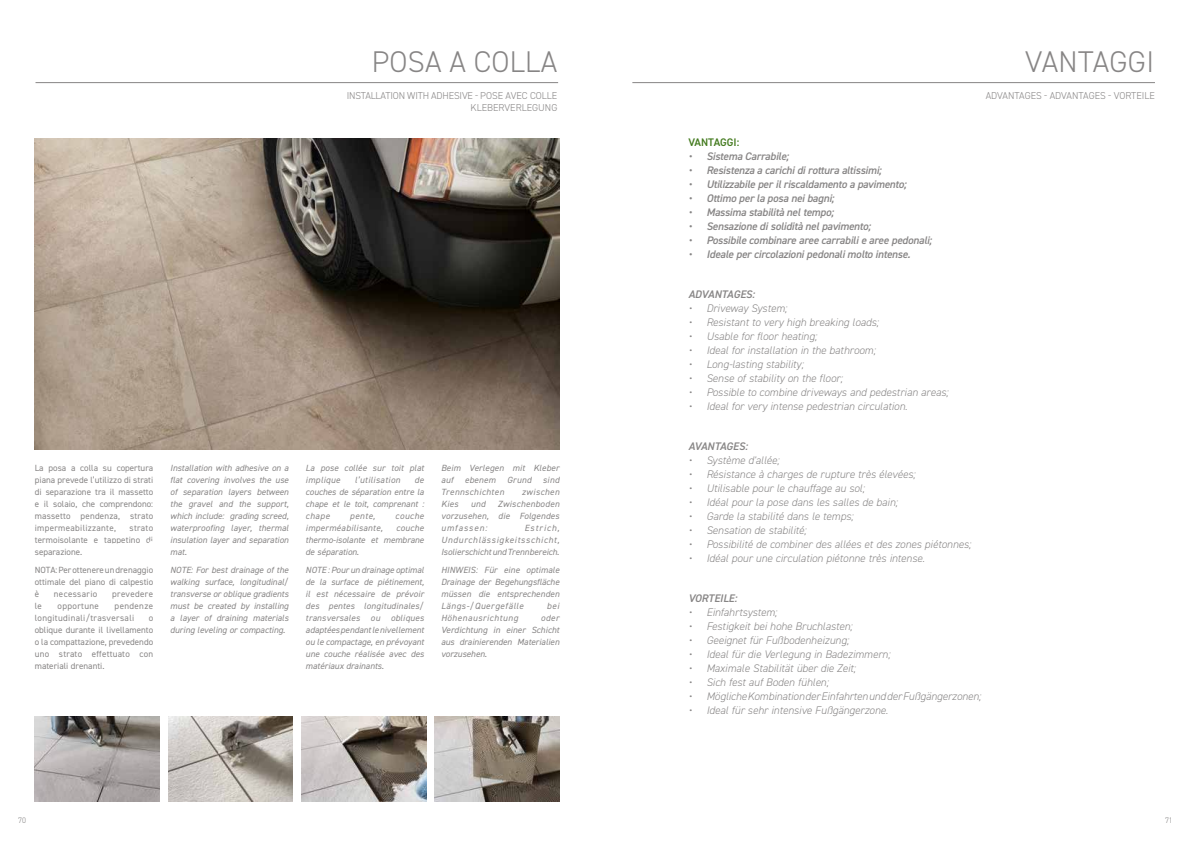
<style>
.page{position:relative;width:1191px;height:842px;background:#fff}
.page>*{position:absolute;margin:0;border:0;box-sizing:border-box;transform-origin:0 0}
.t1{font:300 30px "DIN2014";letter-spacing:.01em;color:#878585}
.t2{font:italic 300 11px "DIN2014";color:#878585}
.t3{font:italic 600 11px "DIN2014";letter-spacing:-.015em;color:#878585}
.t4{font:600 11px "DIN2014";color:#447b1f}
.t5{font:300 10px/12px "DIN2014";color:#878585;text-align:right}
.t6{font:italic 9px/12px "DIN2014";letter-spacing:.01em;color:#878585;text-align:justify}
.t7{font:9px/12px "DIN2014";letter-spacing:.02em;color:#878585;text-align:justify}
.t8{font:italic 9px "DIN2014";letter-spacing:.035em;color:#878585}
.t9{font:italic 9px "DIN2014";letter-spacing:.045em;color:#878585}
.t10{font:italic 9px "DIN2014";letter-spacing:.06em;color:#878585}
.t11{font:9px "DIN2014";letter-spacing:.04em;color:#878585}
.t12{font:300 8px "DIN2014";color:#878585}
</style>
<div class="page">
<hr style="left:36px;top:82px;width:522px;height:1px;background:#878585">
<img style="left:35px;top:138px;width:524px;height:312px">
<img style="left:434px;top:717px;width:125px;height:85px">
<img style="left:301px;top:717px;width:125px;height:85px">
<img style="left:168px;top:717px;width:125px;height:85px">
<img style="left:35px;top:717px;width:125px;height:85px">
<hr style="left:632px;top:82px;width:523px;height:1px;background:#878585">
<h1 class="t1" style="left:372px;top:44px;width:187px">POSA A COLLA</h1>
<p class="t5" style="left:347px;top:89px;width:212px">INSTALLATION WITH ADHESIVE - POSE AVEC COLLE<br>KLEBERVERLEGUNG</p>
<h1 class="t1" style="left:1025px;top:44px;width:130px">VANTAGGI</h1>
<p class="t5" style="left:985px;top:89px;width:171px">ADVANTAGES - ADVANTAGES - VORTEILE</p>
<p class="t7" style="left:35px;top:462px;width:120px">La posa a colla su copertura piana prevede l’utilizzo di strati di separazione tra il massetto e il solaio, che comprendono: massetto pendenza, strato impermeabilizzante,</p>
<p class="t7" style="left:35px;top:522px;width:120px;text-indent:95px">strato termoisolante e tappetino di separazione.</p>
<p class="t7" style="left:35px;top:564px;width:120px">NOTA: Per ottenere un drenaggio ottimale del piano di calpestio è</p>
<p class="t7" style="left:54px;top:588px;width:45px">necessario</p>
<p class="t7" style="left:112px;top:588px;width:43px">prevedere</p>
<p class="t7" style="left:35px;top:600px;width:9px">le</p>
<p class="t11" style="left:58px;top:600px;width:43px">opportune</p>
<p class="t7" style="left:35px;top:600px;width:120px;text-indent:80px">pendenze longitudinali/trasversali</p>
<p class="t7" style="left:35px;top:612px;width:120px;text-indent:114px">o oblique durante il livellamento o la compattazione, prevedendo uno strato effettuato con materiali drenanti.</p>
<p class="t6" style="left:170px;top:462px;width:120px">Installation with adhesive on a flat covering involves the use of separation layers between the gravel and the support, which include: grading screed, waterproofing layer, thermal insulation layer and separation mat.</p>
<p class="t6" style="left:170px;top:564px;width:120px">NOTE: For best drainage of the walking surface, longitudinal/ transverse or oblique gradients must be created by installing a layer of draining materials during leveling or compacting.</p>
<p class="t6" style="left:306px;top:462px;width:120px">La pose collée sur toit plat implique</p>
<p class="t8" style="left:355px;top:474px;width:47px">l’utilisation</p>
<p class="t6" style="left:306px;top:474px;width:120px;text-indent:109px">de couches de séparation entre la chape et le toit, comprenant : chape</p>
<p class="t6" style="left:350px;top:510px;width:27px">pente,</p>
<p class="t6" style="left:395px;top:510px;width:30px">couche</p>
<p class="t8" style="left:306px;top:522px;width:79px">imperméabilisante,</p>
<p class="t6" style="left:306px;top:522px;width:120px;text-indent:91px">couche thermo-isolante et membrane de séparation.</p>
<p class="t6" style="left:306px;top:563px;width:120px">NOTE : Pour un drainage optimal de la surface de piétinement, il est nécessaire de prévoir des pentes longitudinales/ transversales ou obliques adaptées pendant le nivellement ou le compactage, en prévoyant une couche réalisée avec des matériaux drainants.</p>
<p class="t6" style="left:441px;top:462px;width:120px">Beim Verlegen mit Kleber auf</p>
<p class="t6" style="left:465px;top:474px;width:33px">ebenem</p>
<p class="t6" style="left:507px;top:474px;width:26px">Grund</p>
<p class="t6" style="left:543px;top:474px;width:18px">sind</p>
<p class="t9" style="left:441px;top:486px;width:65px">Trennschichten</p>
<p class="t9" style="left:522px;top:486px;width:39px">zwischen</p>
<p class="t6" style="left:441px;top:498px;width:19px">Kies</p>
<p class="t6" style="left:471px;top:498px;width:16px">und</p>
<p class="t6" style="left:441px;top:498px;width:120px;text-indent:57px">Zwischenboden vorzusehen, die Folgendes umfassen:</p>
<p class="t6" style="left:441px;top:522px;width:120px;text-indent:83px">Estrich, Undurchlässigkeitsschicht, Isolierschicht und Trennbereich.</p>
<p class="t6" style="left:441px;top:563px;width:120px">HINWEIS: Für eine optimale Drainage der Begehungsfläche müssen die entsprechenden Längs-/Quergefälle</p>
<p class="t6" style="left:547px;top:599px;width:14px">bei</p>
<p class="t6" style="left:441px;top:611px;width:120px;text-indent:100px">oder Verdichtung in einer Schicht aus drainierenden Materialien vorzusehen.</p>
<p class="t10" style="left:441px;top:612px;width:79px">Höhenausrichtung</p>
<p class="t4" style="left:688px;top:135px;width:52px">VANTAGGI:</p>
<p class="t3" style="left:688px;top:149px;width:102px">• Sistema Carrabile;</p>
<p class="t3" style="left:688px;top:163px;width:194px">• Resistenza a carichi di rottura altissimi;</p>
<p class="t3" style="left:688px;top:177px;width:219px">• Utilizzabile per il riscaldamento a pavimento;</p>
<p class="t3" style="left:688px;top:191px;width:147px">• Ottimo per la posa nei bagni;</p>
<p class="t3" style="left:688px;top:205px;width:147px">• Massima stabilità nel tempo;</p>
<p class="t3" style="left:688px;top:219px;width:184px">• Sensazione di solidità nel pavimento;</p>
<p class="t3" style="left:688px;top:233px;width:245px">• Possibile combinare aree carrabili e aree pedonali;</p>
<p class="t3" style="left:688px;top:247px;width:224px">• Ideale per circolazioni pedonali molto intense.</p>
<p class="t3" style="left:688px;top:287px;width:68px">ADVANTAGES:</p>
<p class="t2" style="left:688px;top:301px;width:100px">• Driveway System;</p>
<p class="t2" style="left:688px;top:315px;width:192px">• Resistant to very high breaking loads;</p>
<p class="t2" style="left:688px;top:329px;width:130px">• Usable for floor heating;</p>
<p class="t2" style="left:688px;top:343px;width:189px">• Ideal for installation in the bathroom;</p>
<p class="t2" style="left:688px;top:357px;width:117px">• Long-lasting stability;</p>
<p class="t2" style="left:688px;top:371px;width:156px">• Sense of stability on the floor;</p>
<p class="t2" style="left:688px;top:385px;width:261px">• Possible to combine driveways and pedestrian areas;</p>
<p class="t2" style="left:688px;top:399px;width:221px">• Ideal for very intense pedestrian circulation.</p>
<p class="t3" style="left:688px;top:439px;width:61px">AVANTAGES:</p>
<p class="t2" style="left:688px;top:453px;width:93px">• Système d'allée;</p>
<p class="t2" style="left:688px;top:467px;width:228px">• Résistance à charges de rupture très élevées;</p>
<p class="t2" style="left:688px;top:481px;width:178px">• Utilisable pour le chauffage au sol;</p>
<p class="t2" style="left:688px;top:495px;width:211px">• Idéal pour la pose dans les salles de bain;</p>
<p class="t2" style="left:688px;top:509px;width:166px">• Garde la stabilité dans le temps;</p>
<p class="t2" style="left:688px;top:523px;width:120px">• Sensation de stabilité;</p>
<p class="t2" style="left:688px;top:537px;width:284px">• Possibilité de combiner des allées et des zones piétonnes;</p>
<p class="t2" style="left:688px;top:551px;width:238px">• Idéal pour une circulation piétonne très intense.</p>
<p class="t3" style="left:688px;top:591px;width:50px">VORTEILE:</p>
<p class="t2" style="left:688px;top:605px;width:90px">• Einfahrtsystem;</p>
<p class="t2" style="left:688px;top:619px;width:166px">• Festigkeit bei hohe Bruchlasten;</p>
<p class="t2" style="left:688px;top:633px;width:162px">• Geeignet für Fußbodenheizung;</p>
<p class="t2" style="left:688px;top:647px;width:203px">• Ideal für die Verlegung in Badezimmern;</p>
<p class="t2" style="left:688px;top:661px;width:169px">• Maximale Stabilität über die Zeit;</p>
<p class="t2" style="left:688px;top:675px;width:142px">• Sich fest auf Boden fühlen;</p>
<p class="t2" style="left:688px;top:689px;width:294px">• Mögliche Kombination der Einfahrten und der Fußgängerzonen;</p>
<p class="t2" style="left:688px;top:703px;width:201px">• Ideal für sehr intensive Fußgängerzone.</p>
<p class="t12" style="left:18px;top:815px;width:9px">70</p>
<p class="t12" style="left:1165px;top:815px;width:9px">71</p>
</div>
